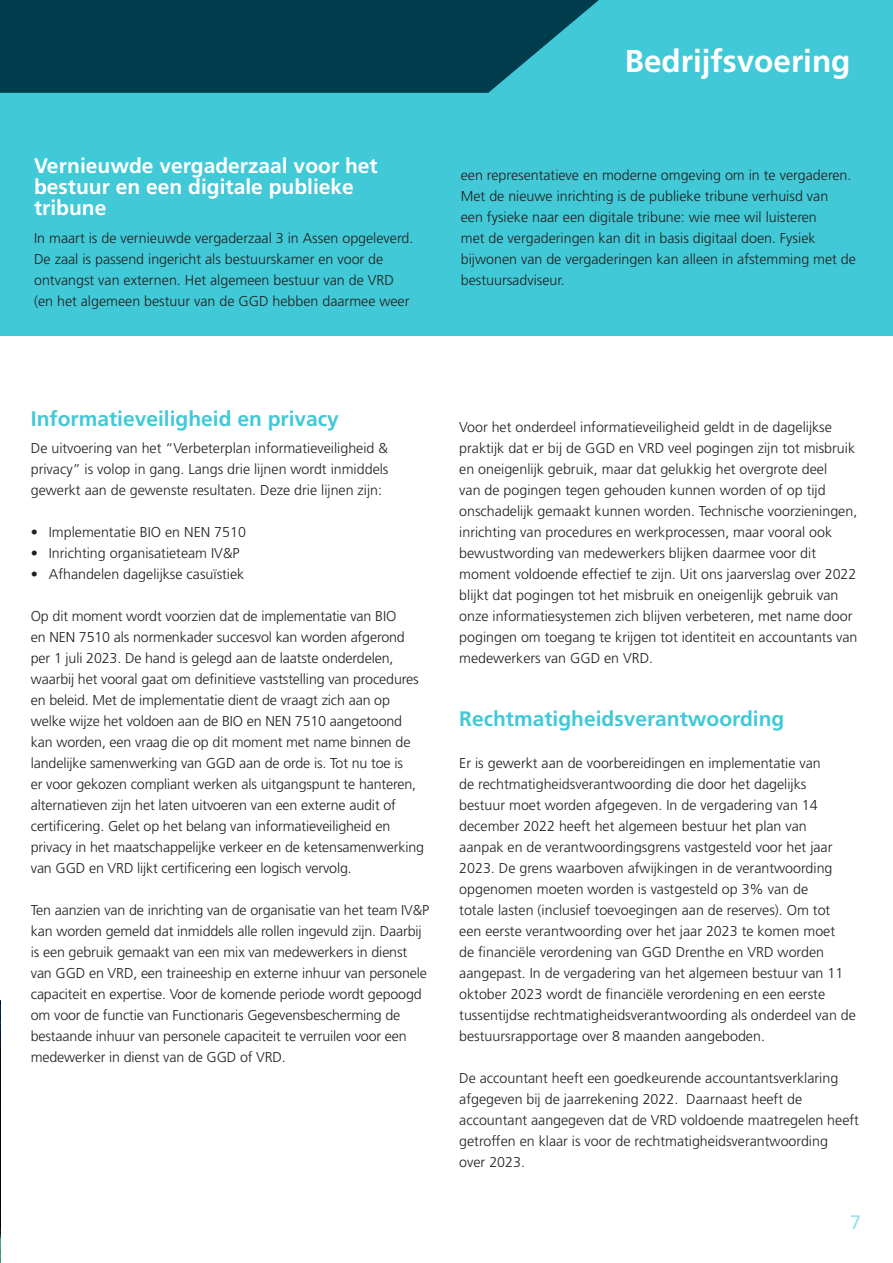
<style>
.page{position:relative;width:893px;height:1263px;background:#fff}
.page>*{position:absolute;margin:0;border:0;box-sizing:border-box;transform-origin:0 0}
.t1{font:700 31.5px "Frutiger LT Std";color:#fff}
.t2{font:700 21px/21px "Frutiger LT Std";color:#fff}
.t3{font:700 21px "Frutiger LT Std";color:#41c9d7}
.opsomming_2{font:19.5px "Frutiger LT Std";color:#96e1e9}
.BROODTEKST{font:300 14.25px/21px "Frutiger LT Std";color:#231f20}
.OPSOMMING{font:300 14.25px "Frutiger LT Std";color:#231f20}
</style>
<div class="page">
<div style="left:0;top:0;width:893px;height:336px;background:#41c9d7"></div>
<svg style="left:0;top:0;width:599px;height:93px;background:#074959"></svg>
<img style="left:0;top:1101px;width:1px;height:162px">
<img style="left:0;top:1000px;width:1px;height:101px">
<p class="t2" style="left:34px;top:155px;width:345px">Vernieuwde vergaderzaal voor het bestuur en een digitale publieke tribune</p>
<p class="BROODTEKST" style="left:34px;top:228px;width:381px">In maart is de vernieuwde vergaderzaal 3 in Assen opgeleverd.<br>De zaal is passend ingericht als bestuurskamer en voor de ontvangst van externen. Het algemeen bestuur van de VRD (en het algemeen bestuur van de GGD hebben daarmee weer</p>
<p class="t1" style="left:625px;top:43px;width:227px">Bedrijfsvoering</p>
<p class="BROODTEKST" style="left:461px;top:165px;width:397px">een representatieve en moderne omgeving om in te vergaderen.<br>Met de nieuwe inrichting is de publieke tribune verhuisd van<br>een fysieke naar een digitale tribune: wie mee wil luisteren<br>met de vergaderingen kan dit in basis digitaal doen. Fysiek bijwonen van de vergaderingen kan alleen in afstemming met de bestuursadviseur.</p>
<p class="t3" style="left:31px;top:406px;width:310px">Informatieveiligheid en privacy</p>
<p class="BROODTEKST" style="left:31px;top:438px;width:359px;text-align:justify">De uitvoering van het “Verbeterplan informatieveiligheid &amp; privacy” is volop in gang. Langs drie lijnen wordt inmiddels gewerkt aan de gewenste resultaten. Deze drie lijnen zijn:</p>
<p class="OPSOMMING" style="left:31px;top:524px;width:217px">• Implementatie BIO en NEN 7510</p>
<p class="OPSOMMING" style="left:31px;top:545px;width:210px">• Inrichting organisatieteam IV&amp;P</p>
<p class="OPSOMMING" style="left:31px;top:566px;width:215px">• Afhandelen dagelijkse casuïstiek</p>
<p class="BROODTEKST" style="left:31px;top:606px;width:395px">Op dit moment wordt voorzien dat de implementatie van BIO<br>en NEN 7510 als normenkader succesvol kan worden afgerond per 1 juli 2023. De hand is gelegd aan de laatste onderdelen, waarbij het vooral gaat om definitieve vaststelling van procedures en beleid. Met de implementatie dient de vraagt zich aan op welke wijze het voldoen aan de BIO en NEN 7510 aangetoond kan worden, een vraag die op dit moment met name binnen de landelijke samenwerking van GGD aan de orde is. Tot nu toe is<br>er voor gekozen compliant werken als uitgangspunt te hanteren, alternatieven zijn het laten uitvoeren van een externe audit of certificering. Gelet op het belang van informatieveiligheid en privacy in het maatschappelijke verkeer en de ketensamenwerking van GGD en VRD lijkt certificering een logisch vervolg.</p>
<p class="BROODTEKST" style="left:31px;top:900px;width:400px">Ten aanzien van de inrichting van de organisatie van het team IV&amp;P kan worden gemeld dat inmiddels alle rollen ingevuld zijn. Daarbij is een gebruik gemaakt van een mix van medewerkers in dienst van GGD en VRD, een traineeship en externe inhuur van personele capaciteit en expertise. Voor de komende periode wordt gepoogd om voor de functie van Functionaris Gegevensbescherming de bestaande inhuur van personele capaciteit te verruilen voor een medewerker in dienst van de GGD of VRD.</p>
<p class="BROODTEKST" style="left:459px;top:417px;width:400px">Voor het onderdeel informatieveiligheid geldt in de dagelijkse praktijk dat er bij de GGD en VRD veel pogingen zijn tot misbruik en oneigenlijk gebruik, maar dat gelukkig het overgrote deel<br>van de pogingen tegen gehouden kunnen worden of op tijd onschadelijk gemaakt kunnen worden. Technische voorzieningen, inrichting van procedures en werkprocessen, maar vooral ook bewustwording van medewerkers blijken daarmee voor dit moment voldoende effectief te zijn. Uit ons jaarverslag over 2022 blijkt dat pogingen tot het misbruik en oneigenlijk gebruik van onze informatiesystemen zich blijven verbeteren, met name door pogingen om toegang te krijgen tot identiteit en accountants van medewerkers van GGD en VRD.</p>
<p class="t3" style="left:459px;top:706px;width:327px">Rechtmatigheidsverantwoording</p>
<p class="BROODTEKST" style="left:459px;top:753px;width:398px">Er is gewerkt aan de voorbereidingen en implementatie van<br>de rechtmatigheidsverantwoording die door het dagelijks<br>bestuur moet worden afgegeven. In de vergadering van 14 december 2022 heeft het algemeen bestuur het plan van<br>aanpak en de verantwoordingsgrens vastgesteld voor het jaar 2023. De grens waarboven afwijkingen in de verantwoording opgenomen moeten worden is vastgesteld op 3% van de<br>totale lasten (inclusief toevoegingen aan de reserves). Om tot een eerste verantwoording over het jaar 2023 te komen moet<br>de financiële verordening van GGD Drenthe en VRD worden aangepast. In de vergadering van het algemeen bestuur van 11 oktober 2023 wordt de financiële verordening en een eerste tussentijdse rechtmatigheidsverantwoording als onderdeel van de bestuursrapportage over 8 maanden aangeboden.</p>
<p class="BROODTEKST" style="left:459px;top:1068px;width:401px">De accountant heeft een goedkeurende accountantsverklaring afgegeven bij de jaarrekening 2022. Daarnaast heeft de accountant aangegeven dat de VRD voldoende maatregelen heeft getroffen en klaar is voor de rechtmatigheidsverantwoording</p>
<p class="BROODTEKST" style="left:459px;top:1152px;width:67px">over 2023.</p>
<p class="opsomming_2" style="left:850px;top:1211px;width:12px">7</p>
</div>
